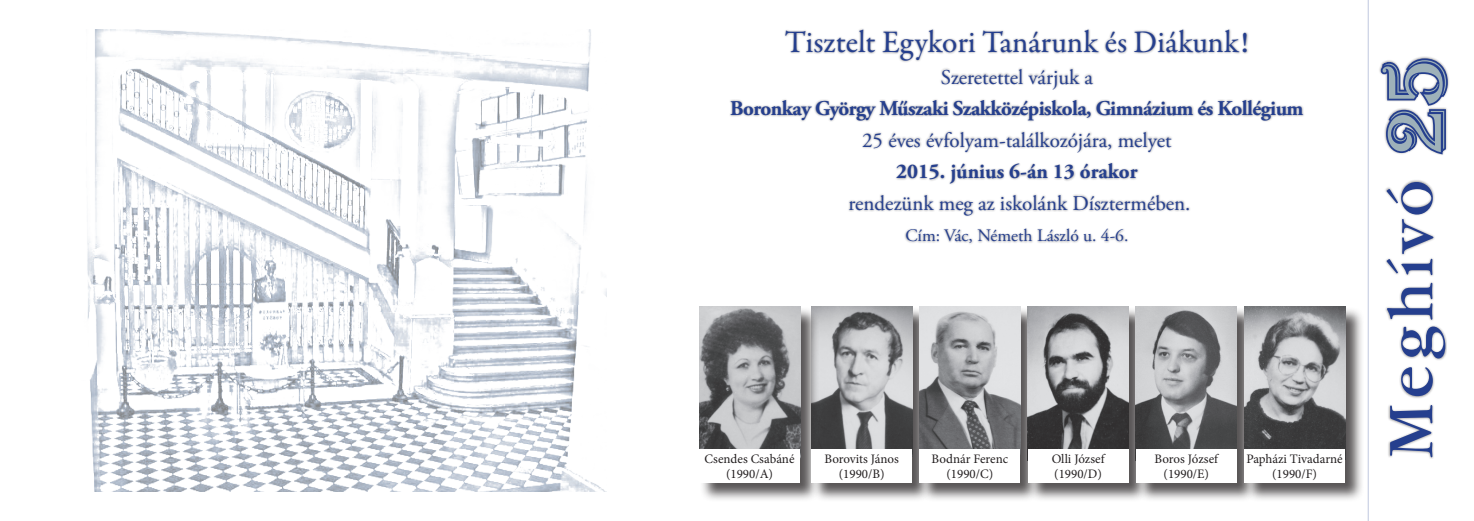
<style>
.page{position:relative;width:1474px;height:521px;background:#fff}
.page>*{position:absolute;margin:0;border:0;box-sizing:border-box;transform-origin:0 0}
.t1{font:63px "Garamond Itc TEE";letter-spacing:.075em;color:#253f8e}
.t2{font:31.5px "Garamond Premr Pro";color:#253f8e}
.t3{font:21px "Adobe Garamond Pro";color:#253f8e}
.t4{font:700 21px "Adobe Garamond Pro";letter-spacing:-.025em;color:#253f8e}
.t5{font:700 21px "Adobe Garamond Pro";color:#253f8e}
.t6{font:17.5px "Adobe Garamond Pro";color:#253f8e}
.t7{font:12.95px/15.6px "Minion Pro";color:#231f20;text-align:center}
.s1{font-family:"Algerian";font-size:84px;color:#9eb1b9}
</style>
<div class="page">
<div style="left:728px;top:28px;width:576px;height:217px;background:#231f20;opacity:.46"></div>
<div style="left:1384px;top:180px;width:62px;height:279px;background:#231f20;opacity:.46"></div>
<svg style="left:1379px;top:57px;width:70px;height:98px"></svg>
<img style="left:87px;top:30px;width:520px;height:461px">
<div style="left:811px;top:307px;width:120px;height:195px;background:#231f20;opacity:.75"></div>
<img style="left:819px;top:307px;width:93px;height:142px">
<div style="left:699px;top:307px;width:120px;height:195px;background:#231f20;opacity:.75"></div>
<img style="left:699px;top:307px;width:101px;height:142px">
<div style="left:811px;top:449px;width:101px;height:33px;background:#fff"></div>
<div style="left:699px;top:449px;width:101px;height:33px;background:#fff"></div>
<div style="left:919px;top:307px;width:121px;height:195px;background:#231f20;opacity:.75"></div>
<img style="left:919px;top:307px;width:101px;height:142px">
<div style="left:919px;top:449px;width:101px;height:33px;background:#fff"></div>
<div style="left:1027px;top:307px;width:121px;height:195px;background:#231f20;opacity:.75"></div>
<img style="left:1027px;top:307px;width:101px;height:142px">
<div style="left:1027px;top:449px;width:101px;height:33px;background:#fff"></div>
<div style="left:1136px;top:307px;width:120px;height:195px;background:#231f20;opacity:.75"></div>
<img style="left:1135px;top:307px;width:101px;height:142px">
<div style="left:1135px;top:449px;width:101px;height:33px;background:#fff"></div>
<div style="left:1244px;top:307px;width:120px;height:195px;background:#231f20;opacity:.75"></div>
<img style="left:1244px;top:307px;width:100px;height:142px">
<div style="left:1244px;top:449px;width:100px;height:33px;background:#fff"></div>
<hr style="left:1367px;top:0;width:1px;height:521px;background:#253f8e">
<h2 class="t2" style="left:784px;top:23px;width:466px">Tisztelt Egykori Tanárunk és Diákunk!</h2>
<h3 class="t3" style="left:940px;top:64px;width:154px">Szeretettel várjuk a</h3>
<h3 class="t4" style="left:730px;top:96px;width:575px">Boronkay György Műszaki Szakközépiskola, Gimnázium és Kollégium</h3>
<h3 class="t3" style="left:862px;top:127px;width:311px">25 éves évfolyam-találkozójára, melyet</h3>
<h3 class="t5" style="left:896px;top:159px;width:243px">2015. június 6-án 13 órakor</h3>
<h3 class="t3" style="left:848px;top:190px;width:343px">rendezünk meg az iskolánk Dísztermében.</h3>
<h3 class="t6" style="left:905px;top:225px;width:225px">Cím: Vác, Németh László u. 4-6.</h3>
<p class="t7" style="left:704px;top:451px;width:91px">Csendes Csabáné (1990/A)</p>
<p class="t7" style="left:931px;top:451px;width:78px">Bodnár Ferenc (1990/C)</p>
<p class="t7" style="left:1051px;top:451px;width:54px;text-align:left">Olli József (1990/D)</p>
<p class="t7" style="left:1154px;top:451px;width:65px">Boros József (1990/E)</p>
<p class="t7" style="left:1246px;top:451px;width:98px">Papházi Tivadarné (1990/F)</p>
<p class="t7" style="left:824px;top:451px;width:76px">Borovits János (1990/B)</p>
<h1 class="t1" style="left:1375px;top:459px;width:404px;rotate:-90deg">Meghívó <span class="s1">25</span></h1>
</div>
